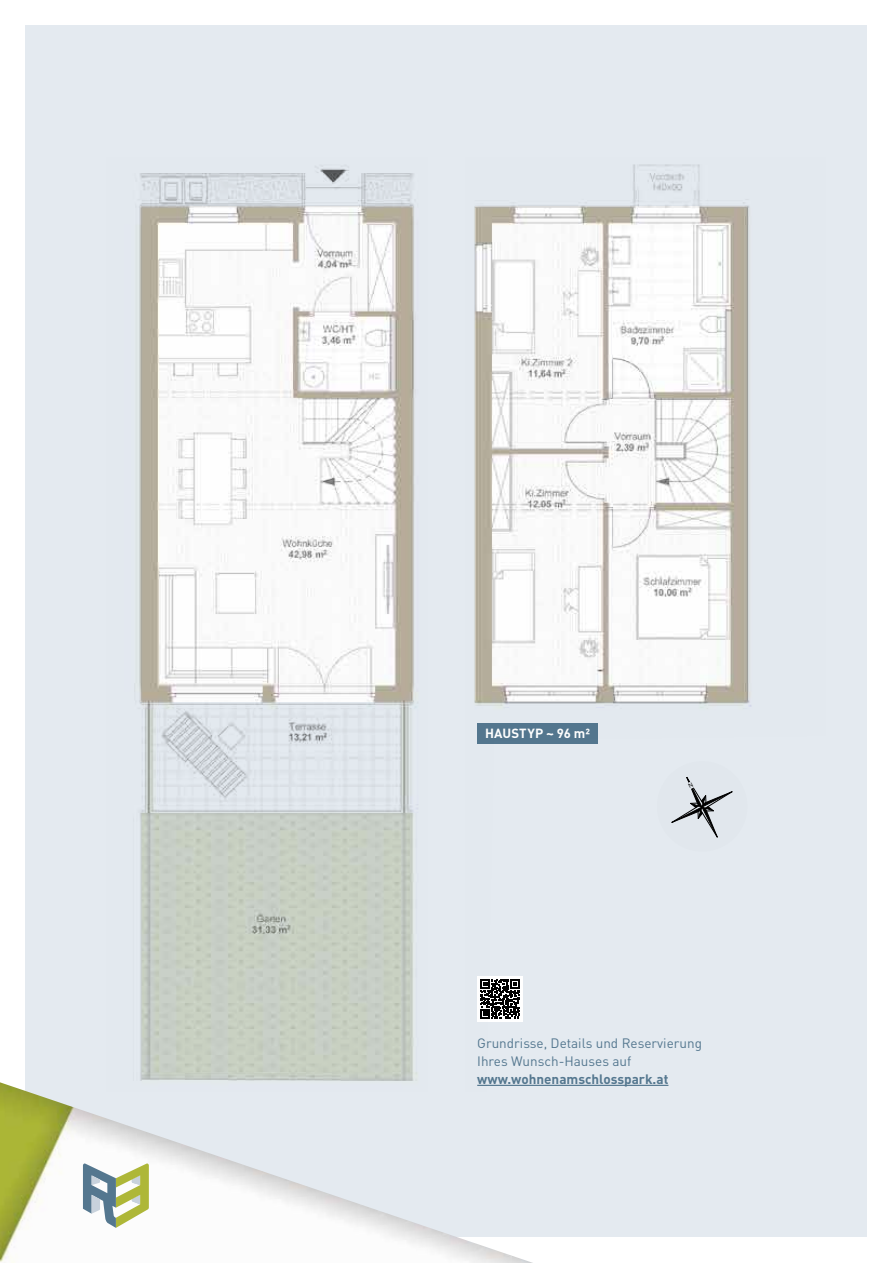
<style>
.page{position:relative;width:893px;height:1263px;background:#fff}
.page>*{position:absolute;margin:0;border:0;box-sizing:border-box;transform-origin:0 0}
.t1{font:13.5px/18px "DIN";color:#54778f}
.t2{font:700 13.5px "DIN";color:#54778f}
.t3{font:700 13.2px "DIN";letter-spacing:.01em;color:#fff}
</style>
<div class="page">
<div style="left:26px;top:26px;width:841px;height:1211px;background:#e4eaf0"></div>
<svg style="left:134px;top:165px;width:284px;height:916px"></svg>
<svg style="left:474px;top:164px;width:277px;height:922px"></svg>
<img style="left:0;top:1082px;width:533px;height:181px">
<svg style="left:83px;top:1163px;width:66px;height:65px;background:#b8c4aa"></svg>
<svg style="left:657px;top:761px;width:90px;height:90px"></svg>
<p class="t3" style="left:485px;top:725px;width:107px">HAUSTYP ~ 96 m²</p>
<p class="t1" style="left:477px;top:1033px;width:226px">Grundrisse, Details und Reservierung<br>Ihres Wunsch-Hauses auf</p>
<p class="t2" style="left:477px;top:1070px;width:193px">www.wohnenamschlosspark.at</p>
</div>
